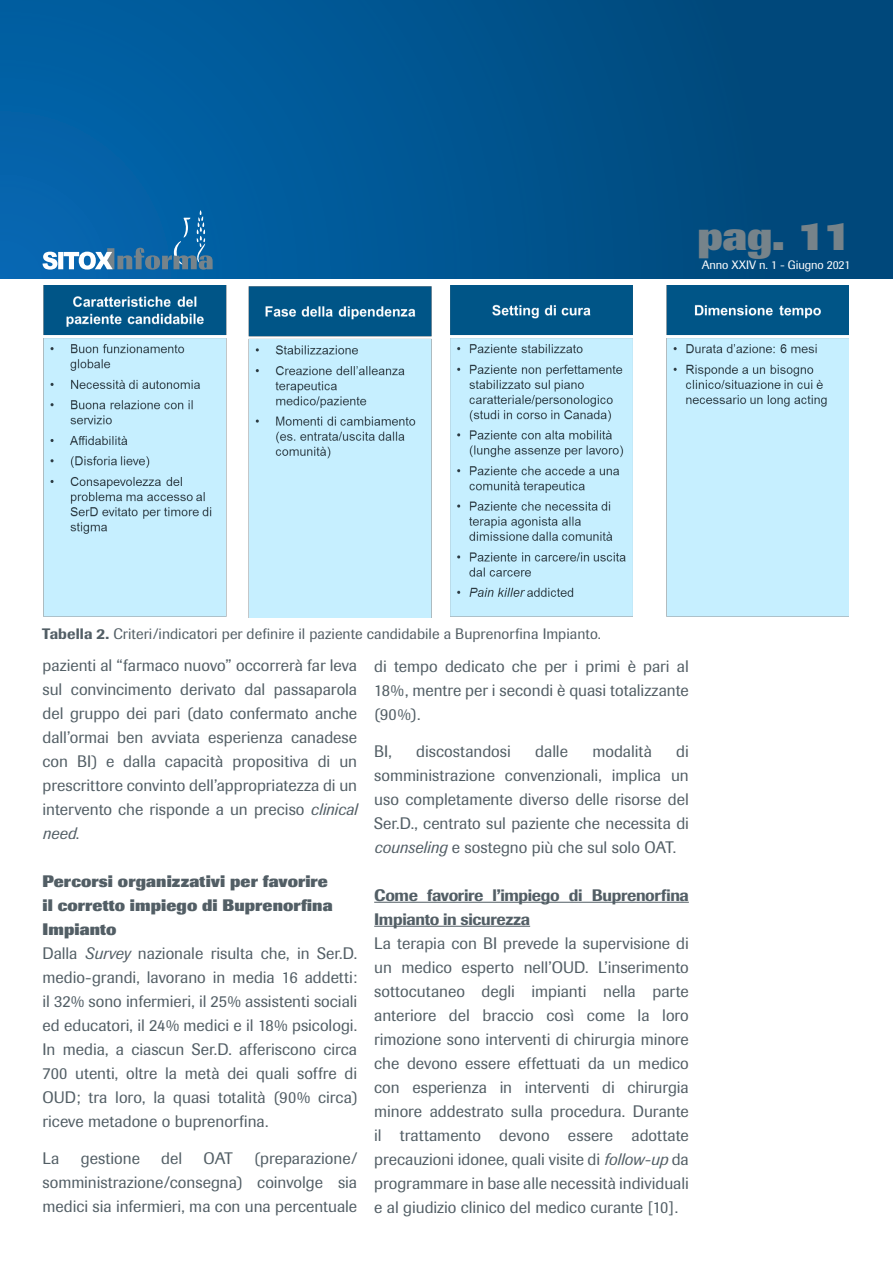
<style>
.page{position:relative;width:893px;height:1263px;background:#fff}
.page>*{position:absolute;margin:0;border:0;box-sizing:border-box;transform-origin:0 0}
.t1{font:800 40.5px "Imago";color:#76838a}
.Normale{font:16.5px/24px "Imago";color:#525e65;text-align:justify}
.Normale-2{font:800 16.5px/24px "Imago";letter-spacing:.005em;color:#525e65}
.Normale-3{font:500 16.5px/24px "Imago";letter-spacing:-.02em;color:#525e65}
.Normale-4{font:15px "Imago";letter-spacing:.005em;color:#525e65}
.t2{font:12px "Imago";letter-spacing:-.01em;color:#fff}
.s1{font-weight:500}
.s2{font-style:italic}
</style>
<div class="page">
<div style="left:0;top:0;width:893px;height:278px;background:linear-gradient(to right,#0164ab,#004576)"></div>
<svg style="left:43px;top:210px;width:170px;height:60px;background:#2674ae"></svg>
<hr style="left:374px;top:902px;width:315px;height:1px;background:#525e65">
<hr style="left:374px;top:926px;width:156px;height:1px;background:#525e65">
<img style="left:43px;top:286px;width:805px;height:332px">
<h1 class="t1" style="left:697px;top:212px;width:155px">pag. 11</h1>
<p class="t2" style="left:702px;top:258px;width:150px">Anno XXIV n. 1 - Giugno 2021</p>
<p class="Normale-4" style="left:42px;top:625px;width:560px"><span class="s1">Tabella 2.</span> Criteri/indicatori per definire il paziente candidabile a Buprenorfina Impianto.</p>
<p class="Normale" style="left:43px;top:653px;width:316px">pazienti al “farmaco nuovo” occorrerà far leva sul convincimento derivato dal passaparola del gruppo dei pari (dato confermato anche dall’ormai ben avviata esperienza canadese con BI) e dalla capacità propositiva di un prescrittore convinto dell’appropriatezza di un intervento che risponde a un preciso <span class="s2">clinical need</span>.</p>
<p class="Normale-2" style="left:43px;top:869px;width:292px">Percorsi organizzativi per favorire il corretto impiego di Buprenorfina<br>Impianto</p>
<p class="Normale" style="left:43px;top:941px;width:316px">Dalla <span class="s2">Survey</span> nazionale risulta che, in Ser.D. medio-grandi, lavorano in media 16 addetti: il 32% sono infermieri, il 25% assistenti sociali ed educatori, il 24% medici e il 18% psicologi.<br>In media, a ciascun Ser.D. afferiscono circa 700 utenti, oltre la metà dei quali soffre di OUD; tra loro, la quasi totalità (90% circa) riceve metadone o buprenorfina.</p>
<p class="Normale" style="left:43px;top:1146px;width:19px">La</p>
<p class="Normale" style="left:81px;top:1146px;width:61px">gestione</p>
<p class="Normale" style="left:161px;top:1146px;width:22px">del</p>
<p class="Normale" style="left:204px;top:1146px;width:31px">OAT</p>
<p class="Normale" style="left:43px;top:1146px;width:316px;text-indent:212px">(preparazione/ somministrazione/consegna) coinvolge sia medici sia infermieri, ma con una percentuale</p>
<p class="Normale" style="left:374px;top:654px;width:316px">di tempo dedicato che per i primi è pari al 18%, mentre per i secondi è quasi totalizzante (90%).</p>
<p class="Normale" style="left:374px;top:739px;width:19px">BI,</p>
<p class="Normale" style="left:416px;top:739px;width:96px">discostandosi</p>
<p class="Normale" style="left:535px;top:739px;width:34px">dalle</p>
<p class="Normale" style="left:592px;top:739px;width:61px">modalità</p>
<p class="Normale" style="left:374px;top:739px;width:316px;text-indent:302px">di somministrazione convenzionali, implica un uso completamente diverso delle risorse del Ser.D., centrato sul paziente che necessita di <span class="s2">counseling</span> e sostegno più che sul solo OAT.</p>
<p class="Normale-3" style="left:374px;top:883px;width:316px">Come favorire l’impiego di Buprenorfina<br>Impianto in sicurezza</p>
<p class="Normale" style="left:374px;top:931px;width:316px">La terapia con BI prevede la supervisione di un medico esperto nell’OUD. L’inserimento sottocutaneo degli impianti nella parte anteriore del braccio così come la loro rimozione sono interventi di chirurgia minore che devono essere effettuati da un medico con esperienza in interventi di chirurgia minore addestrato sulla procedura. Durante il trattamento devono essere adottate precauzioni idonee, quali visite di <span class="s2">follow-up</span> da programmare in base alle necessità individuali e al giudizio clinico del medico curante [10].</p>
</div>
